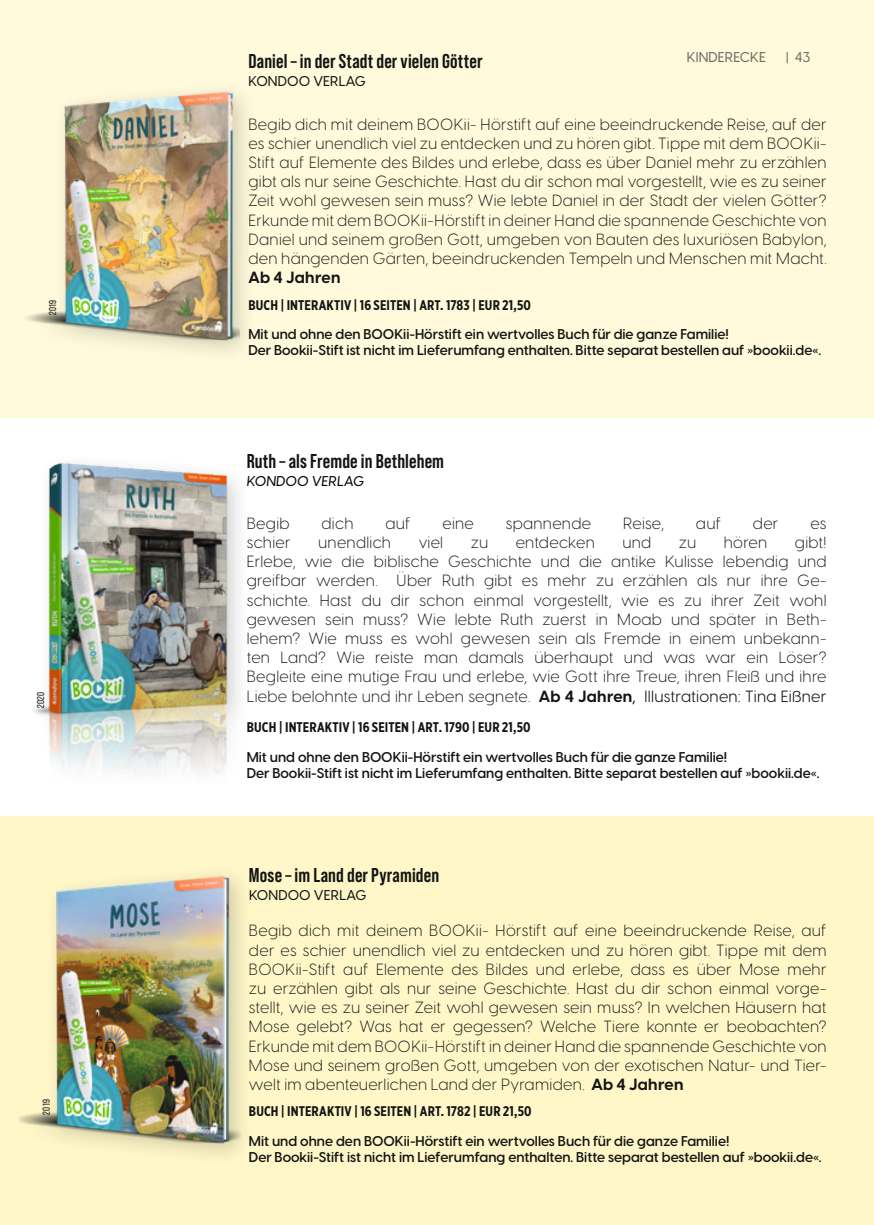
<style>
.page{position:relative;width:874px;height:1225px;background:#fff}
.page>*{position:absolute;margin:0;border:0;box-sizing:border-box;transform-origin:0 0}
.Artikel_-_Name{font:700 20px "Bebas Neue Pro";letter-spacing:.005em;color:#131413}
.Artikel_-_Text{font:300 16px/19.2px "Visby CF";letter-spacing:.015em;color:#131413;text-align:justify}
.Artikel_-_Author{font:300 16px/19.2px "Visby CF";letter-spacing:.015em;color:#131413;text-align:justify}
.Artikel_-_Author-2{font:600 14px/16px "Visby CF";color:#131413}
.Artikel_-_Preis{font:700 14px "Gotham X Narrow";letter-spacing:.01em;color:#131413}
.Artikel_-_Name-2{font:500 14px "Visby CF";letter-spacing:.01em;color:#131413}
.Artikel_-_Author-3{font:500 14px "Visby CF";letter-spacing:.01em;color:#131413}
.Artikel_-_Author-4{font:italic 500 14px "Visby CF";letter-spacing:.01em;color:#010305}
.t1{font:500 14px "Visby CF";letter-spacing:.01em;color:#6f6e66}
.t2{font:500 14px "Visby CF";color:#6f6d66}
.Artikel_-_Jahreszahl{font:10px "Bebas Neue Pro";letter-spacing:.035em;color:#131413}
.s1{font-weight:700}
.s2{font-weight:500}
.s3{font-weight:400}
</style>
<div class="page">
<div style="left:0;top:0;width:873px;height:418px;background:#fffadb"></div>
<div style="left:0;top:816px;width:873px;height:408px;background:#fff7c8"></div>
<hr style="left:0;top:0;width:1px;height:612px;background:#fff7c8">
<div style="left:20px;top:79px;width:240px;height:284px;background:#131413;opacity:.2"></div>
<img style="left:22px;top:79px;width:218px;height:284px">
<img style="left:19px;top:875px;width:221px;height:280px">
<img style="left:34px;top:462px;width:204px;height:312px">
<p class="Artikel_-_Jahreszahl" style="left:47px;top:315px;width:17px;rotate:-90deg">2019</p>
<p class="Artikel_-_Jahreszahl" style="left:35px;top:708px;width:18px;rotate:-90deg">2020</p>
<p class="Artikel_-_Jahreszahl" style="left:41px;top:1114px;width:17px;rotate:-90deg">2019</p>
<p class="t1" style="left:686px;top:48px;width:81px">KINDERECKE</p>
<p class="t2" style="left:785px;top:48px;width:26px">| 43</p>
<p class="Artikel_-_Name" style="left:248px;top:50px;width:235px">Daniel – in der Stadt der vielen Götter</p>
<p class="Artikel_-_Name-2" style="left:248px;top:73px;width:119px">KONDOO VERLAG</p>
<p class="Artikel_-_Text" style="left:248px;top:114px;width:579px">Begib dich mit deinem BOOKii- Hörstift auf eine beeindruckende Reise, auf der es schier unendlich viel zu entdecken und zu hören gibt. Tippe mit dem BOOKii-Stift auf Elemente des Bildes und erlebe, dass es über Daniel mehr zu erzählen gibt als nur seine Geschichte. Hast du dir schon mal vorgestellt, wie es zu seiner Zeit wohl gewesen sein muss? Wie lebte Daniel in der Stadt der vielen Götter?<br>Erkunde mit dem BOOKii-Hörstift in deiner Hand die spannende Geschichte von Daniel und seinem großen Gott, umgeben von Bauten des luxuriösen Babylon, den hängenden Gärten, beeindruckenden Tempeln und Menschen mit Macht.<br><span class="s1">Ab 4 Jahren</span></p>
<p class="Artikel_-_Preis" style="left:248px;top:296px;width:284px">BUCH | INTERAKTIV | 16 SEITEN | ART. 1783 | EUR 21,50</p>
<p class="Artikel_-_Author-2" style="left:248px;top:326px;width:574px">Mit und ohne den BOOKii-Hörstift ein wertvolles Buch für die ganze Familie!<br>Der Bookii-Stift ist nicht im Lieferumfang enthalten. Bitte separat bestellen auf »bookii.de«.</p>
<p class="Artikel_-_Name" style="left:247px;top:450px;width:199px">Ruth – als Fremde in Bethlehem</p>
<p class="Artikel_-_Author-4" style="left:247px;top:473px;width:119px">KONDOO VERLAG</p>
<p class="Artikel_-_Author" style="left:247px;top:513px;width:44px">Begib</p>
<p class="Artikel_-_Author" style="left:321px;top:513px;width:33px">dich</p>
<p class="Artikel_-_Author" style="left:385px;top:513px;width:27px">auf</p>
<p class="Artikel_-_Author" style="left:442px;top:513px;width:33px">eine</p>
<p class="Artikel_-_Author" style="left:505px;top:513px;width:87px">spannende</p>
<p class="Artikel_-_Author" style="left:622px;top:513px;width:42px">Reise,</p>
<p class="Artikel_-_Author" style="left:695px;top:513px;width:27px">auf</p>
<p class="Artikel_-_Author" style="left:752px;top:513px;width:27px">der</p>
<p class="Artikel_-_Author" style="left:810px;top:513px;width:18px">es</p>
<p class="Artikel_-_Author" style="left:247px;top:533px;width:45px">schier</p>
<p class="Artikel_-_Author" style="left:318px;top:533px;width:74px">unendlich</p>
<p class="Artikel_-_Author" style="left:418px;top:533px;width:26px">viel</p>
<p class="Artikel_-_Author" style="left:470px;top:533px;width:19px">zu</p>
<p class="Artikel_-_Author" style="left:515px;top:533px;width:81px">entdecken</p>
<p class="Artikel_-_Author" style="left:622px;top:533px;width:30px">und</p>
<p class="Artikel_-_Author" style="left:678px;top:533px;width:19px">zu</p>
<p class="Artikel_-_Author" style="left:723px;top:533px;width:45px">hören</p>
<p class="Artikel_-_Author" style="left:247px;top:533px;width:581px;text-indent:548px">gibt!<br>Erlebe, wie die biblische Geschichte und die antike Kulisse lebendig und greifbar werden. Über Ruth gibt es mehr zu erzählen als nur ihre Ge&shy;schichte. Hast du dir schon einmal vorgestellt, wie es zu ihrer Zeit wohl gewesen sein muss? Wie lebte Ruth zuerst in Moab und später in Beth&shy;lehem? Wie muss es wohl gewesen sein als Fremde in einem unbekann&shy;ten Land? Wie reiste man damals überhaupt und was war ein Löser?<br>Begleite eine mutige Frau und erlebe, wie Gott ihre Treue, ihren Fleiß und ihre Liebe belohnte und ihr Leben segnete. <span class="s1">Ab 4 Jahren</span><span class="s2">,</span> <span class="s3">Illustrationen: Tina Eißner</span></p>
<p class="Artikel_-_Preis" style="left:247px;top:718px;width:285px">BUCH | INTERAKTIV | 16 SEITEN | ART. 1790 | EUR 21,50</p>
<p class="Artikel_-_Author-2" style="left:247px;top:749px;width:574px">Mit und ohne den BOOKii-Hörstift ein wertvolles Buch für die ganze Familie!<br>Der Bookii-Stift ist nicht im Lieferumfang enthalten. Bitte separat bestellen auf »bookii.de«.</p>
<p class="Artikel_-_Name" style="left:249px;top:863px;width:191px">Mose – im Land der Pyramiden</p>
<p class="Artikel_-_Author-3" style="left:249px;top:886px;width:119px">KONDOO VERLAG</p>
<p class="Artikel_-_Text" style="left:249px;top:921px;width:579px">Begib dich mit deinem BOOKii- Hörstift auf eine beeindruckende Reise, auf der es schier unendlich viel zu entdecken und zu hören gibt. Tippe mit dem BOOKii-Stift auf Elemente des Bildes und erlebe, dass es über Mose mehr zu erzählen gibt als nur seine Geschichte. Hast du dir schon einmal vorge&shy;stellt, wie es zu seiner Zeit wohl gewesen sein muss? In welchen Häusern hat Mose gelebt? Was hat er gegessen? Welche Tiere konnte er beobachten?<br>Erkunde mit dem BOOKii-Hörstift in deiner Hand die spannende Geschichte von Mose und seinem großen Gott, umgeben von der exotischen Natur- und Tier&shy;welt im abenteuerlichen Land der Pyramiden. <span class="s1">Ab 4 Jahren</span></p>
<p class="Artikel_-_Preis" style="left:249px;top:1102px;width:284px">BUCH | INTERAKTIV | 16 SEITEN | ART. 1782 | EUR 21,50</p>
<p class="Artikel_-_Author-2" style="left:249px;top:1133px;width:574px">Mit und ohne den BOOKii-Hörstift ein wertvolles Buch für die ganze Familie!<br>Der Bookii-Stift ist nicht im Lieferumfang enthalten. Bitte separat bestellen auf »bookii.de«.</p>
</div>
